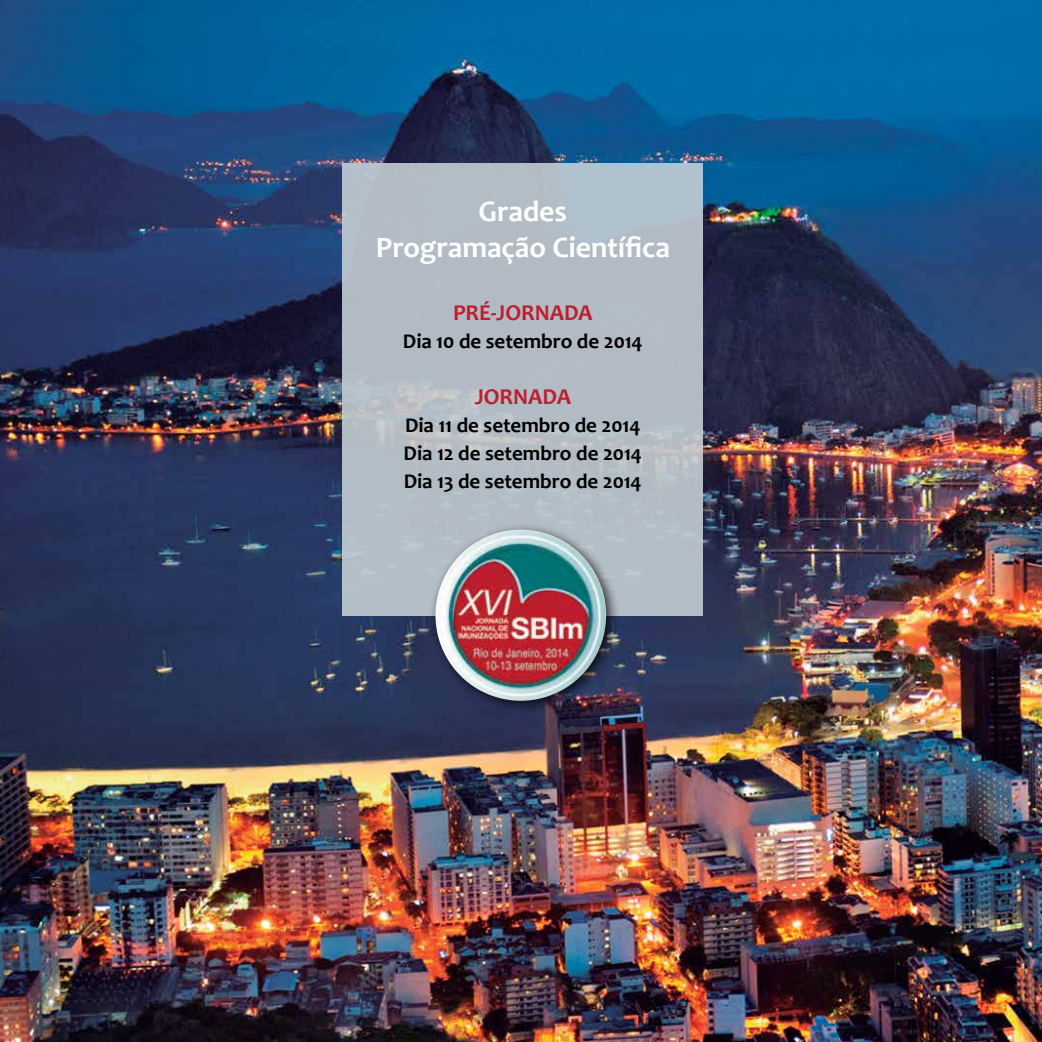
<style>
.page{position:relative;width:1042px;height:1042px;background:#fff}
.page>*{position:absolute;margin:0;border:0;box-sizing:border-box;transform-origin:0 0}
.t1{font:700 29.75px/35.7px "Candara";letter-spacing:-.005em;color:#fff;text-align:center}
.t2{font:700 22.75px "Candara";color:#be1e2d}
.t3{font:700 21px/28px "Candara";letter-spacing:-.005em;color:#000;text-align:justify}
</style>
<div class="page">
<img style="left:0;top:0;width:1042px;height:1042px">
<div style="left:342px;top:163px;width:361px;height:452px;background:#b3bcc5"></div>
<div style="left:428px;top:522px;width:192px;height:193px;background:#000;opacity:.75"></div>
<img style="left:465px;top:530px;width:56px;height:20px">
<h1 class="t1" style="left:376px;top:193px;width:296px">Grades<br>Programação Científica</h1>
<p class="t2" style="left:453px;top:299px;width:141px">PRÉ-JORNADA</p>
<p class="t3" style="left:403px;top:327px;width:241px">Dia 10 de setembro de 2014</p>
<p class="t2" style="left:475px;top:383px;width:98px">JORNADA</p>
<p class="t3" style="left:404px;top:411px;width:240px">Dia 11 de setembro de 2014<br>Dia 12 de setembro de 2014<br>Dia 13 de setembro de 2014</p>
</div>
